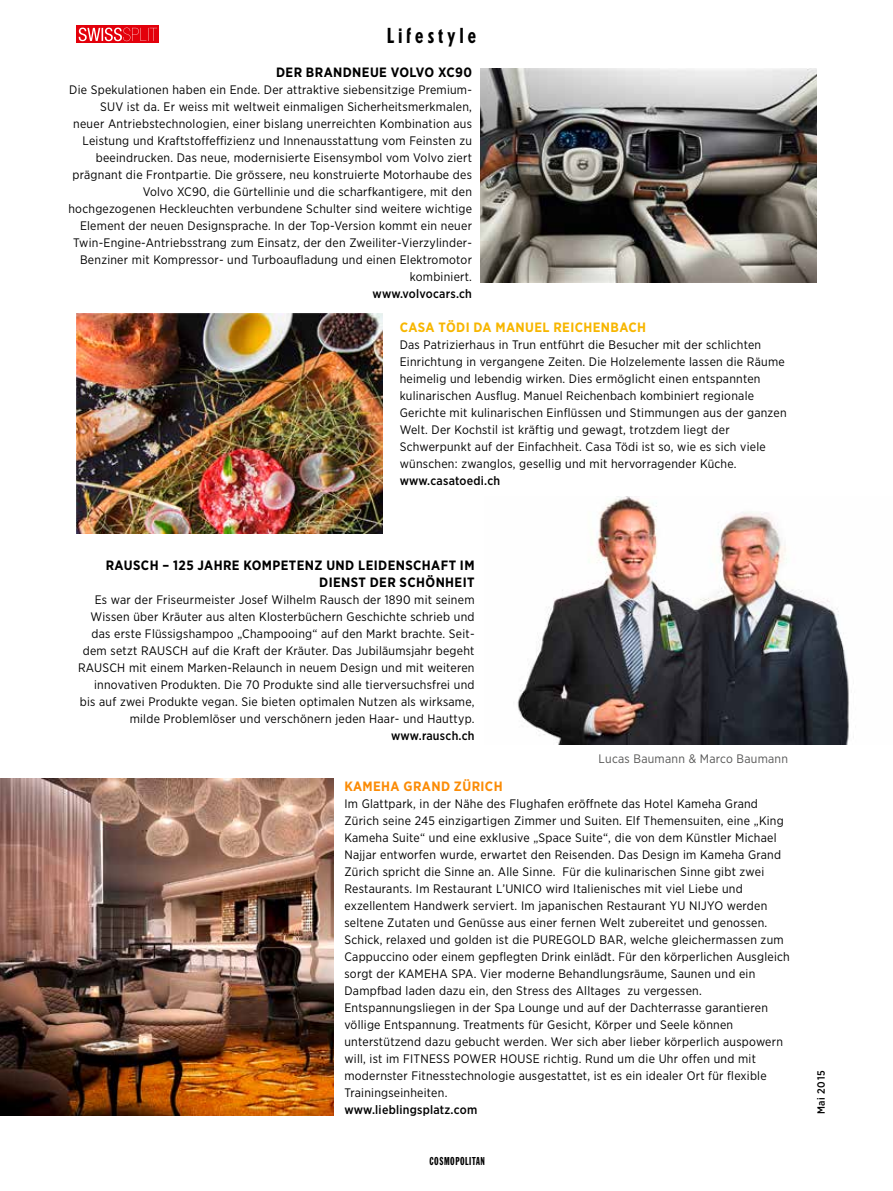
<style>
.page{position:relative;width:893px;height:1191px;background:#fff}
.page>*{position:absolute;margin:0;border:0;box-sizing:border-box;transform-origin:0 0}
.t1{font:700 21px "Kabel DT Condensed";letter-spacing:.2em;color:#000}
.t2{font:700 13.5px/17px "Gotham Narrow";letter-spacing:.03em;color:#000;text-align:right}
.t3{font:700 13.5px "Gotham Narrow";letter-spacing:.03em;color:#f7b600}
.t4{font:700 13.5px "Gotham Narrow";letter-spacing:.03em;color:#fb8c07}
.t5{font:12.3px/17px "Gotham Narrow";letter-spacing:.02em;color:#000;text-align:right}
.t6{font:500 12.3px "Gotham Narrow";letter-spacing:.02em;color:#000}
.t7{font:12.3px "Gotham Narrow";letter-spacing:.02em;color:#565655}
.t8{font:12px "Franklin Got Ext";letter-spacing:.05em;color:#000;scale:.9 1}
.t9{font:500 10.5px "Gotham Narrow";letter-spacing:.05em;color:#000}
</style>
<div class="page">
<svg style="left:77px;top:26px;width:82px;height:17px"></svg>
<svg style="left:79px;top:28px;width:78px;height:13px"></svg>
<img style="left:0;top:778px;width:333px;height:337px">
<img style="left:517px;top:496px;width:332px;height:248px">
<img style="left:77px;top:313px;width:306px;height:220px">
<img style="left:480px;top:68px;width:336px;height:214px">
<h1 class="t1" style="left:387px;top:22px;width:90px">Lifestyle</h1>
<p class="t2" style="left:276px;top:63px;width:197px">DER BRANDNEUE VOLVO XC90</p>
<p class="t5" style="left:68px;top:80px;width:405px">Die Spekulationen haben ein Ende. Der attraktive siebensitzige Premium-SUV ist da. Er weiss mit weltweit einmaligen Sicherheitsmerkmalen, neuer Antriebstechnologien, einer bislang unerreichten Kombination aus Leistung und Kraftstoffeffizienz und Innenausstattung vom Feinsten zu beeindrucken. Das neue, modernisierte Eisensymbol vom Volvo ziert prägnant die Frontpartie. Die grössere, neu konstruierte Motorhaube des Volvo XC90, die Gürtellinie und die scharfkantigere, mit den hochgezogenen Heckleuchten verbundene Schulter sind weitere wichtige Element der neuen Designsprache. In der Top-Version kommt ein neuer Twin-Engine-Antriebsstrang zum Einsatz, der den Zweiliter-Vierzylinder-Benziner mit Kompressor- und Turboaufladung und einen Elektromotor kombiniert.</p>
<p class="t6" style="left:373px;top:286px;width:101px">www.volvocars.ch</p>
<p class="t3" style="left:400px;top:318px;width:248px">CASA TÖDI DA MANUEL REICHENBACH</p>
<p class="t5" style="left:400px;top:336px;width:388px;text-align:left">Das Patrizierhaus in Trun entführt die Besucher mit der schlichten Einrichtung in vergangene Zeiten. Die Holzelemente lassen die Räume heimelig und lebendig wirken. Dies ermöglicht einen entspannten kulinarischen Ausflug. Manuel Reichenbach kombiniert regionale Gerichte mit kulinarischen Einflüssen und Stimmungen aus der ganzen Welt. Der Kochstil ist kräftig und gewagt, trotzdem liegt der Schwerpunkt auf der Einfachheit. Casa Tödi ist so, wie es sich viele wünschen: zwanglos, gesellig und mit hervorragender Küche.</p>
<p class="t6" style="left:400px;top:473px;width:102px">www.casatoedi.ch</p>
<p class="t2" style="left:106px;top:556px;width:370px">RAUSCH – 125 JAHRE KOMPETENZ UND LEIDENSCHAFT IM<br>DIENST DER SCHÖNHEIT</p>
<p class="t5" style="left:78px;top:591px;width:398px">Es war der Friseurmeister Josef Wilhelm Rausch der 1890 mit seinem Wissen über Kräuter aus alten Klosterbüchern Geschichte schrieb und das erste Flüssigshampoo „Champooing“ auf den Markt brachte. Seit&shy;dem setzt RAUSCH auf die Kraft der Kräuter. Das Jubiläumsjahr begeht RAUSCH mit einem Marken-Relaunch in neuem Design und mit weiteren innovativen Produkten. Die 70 Produkte sind alle tierversuchsfrei und bis auf zwei Produkte vegan. Sie bieten optimalen Nutzen als wirksame, milde Problemlöser und verschönern jeden Haar- und Hauttyp.</p>
<p class="t6" style="left:391px;top:728px;width:85px">www.rausch.ch</p>
<p class="t4" style="left:344px;top:777px;width:160px">KAMEHA GRAND ZÜRICH</p>
<p class="t5" style="left:344px;top:795px;width:447px;text-align:left">Im Glattpark, in der Nähe des Flughafen eröffnete das Hotel Kameha Grand Zürich seine 245 einzigartigen Zimmer und Suiten. Elf Themensuiten, eine „King Kameha Suite“ und eine exklusive „Space Suite“, die von dem Künstler Michael Najjar entworfen wurde, erwartet den Reisenden. Das Design im Kameha Grand Zürich spricht die Sinne an. Alle Sinne. Für die kulinarischen Sinne gibt zwei Restaurants. Im Restaurant L’UNICO wird Italienisches mit viel Liebe und exzellentem Handwerk serviert. Im japanischen Restaurant YU NIJYO werden seltene Zutaten und Genüsse aus einer fernen Welt zubereitet und genossen.<br>Schick, relaxed und golden ist die PUREGOLD BAR, welche gleichermassen zum Cappuccino oder einem gepflegten Drink einlädt. Für den körperlichen Ausgleich sorgt der KAMEHA SPA. Vier moderne Behandlungsräume, Saunen und ein Dampfbad laden dazu ein, den Stress des Alltages zu vergessen.<br>Entspannungsliegen in der Spa Lounge und auf der Dachterrasse garantieren völlige Entspannung. Treatments für Gesicht, Körper und Seele können unterstützend dazu gebucht werden. Wer sich aber lieber körperlich auspowern will, ist im FITNESS POWER HOUSE richtig. Rund um die Uhr offen und mit modernster Fitnesstechnologie ausgestattet, ist es ein idealer Ort für flexible Trainingseinheiten.</p>
<p class="t6" style="left:344px;top:1102px;width:134px">www.lieblingsplatz.com</p>
<p class="t7" style="left:598px;top:750px;width:191px">Lucas Baumann &amp; Marco Baumann</p>
<p class="t8" style="left:429px;top:1154px;width:63px">COSMOPOLITAN</p>
<p class="t9" style="left:814px;top:1114px;width:45px;rotate:-90deg">Mai 2015</p>
</div>
